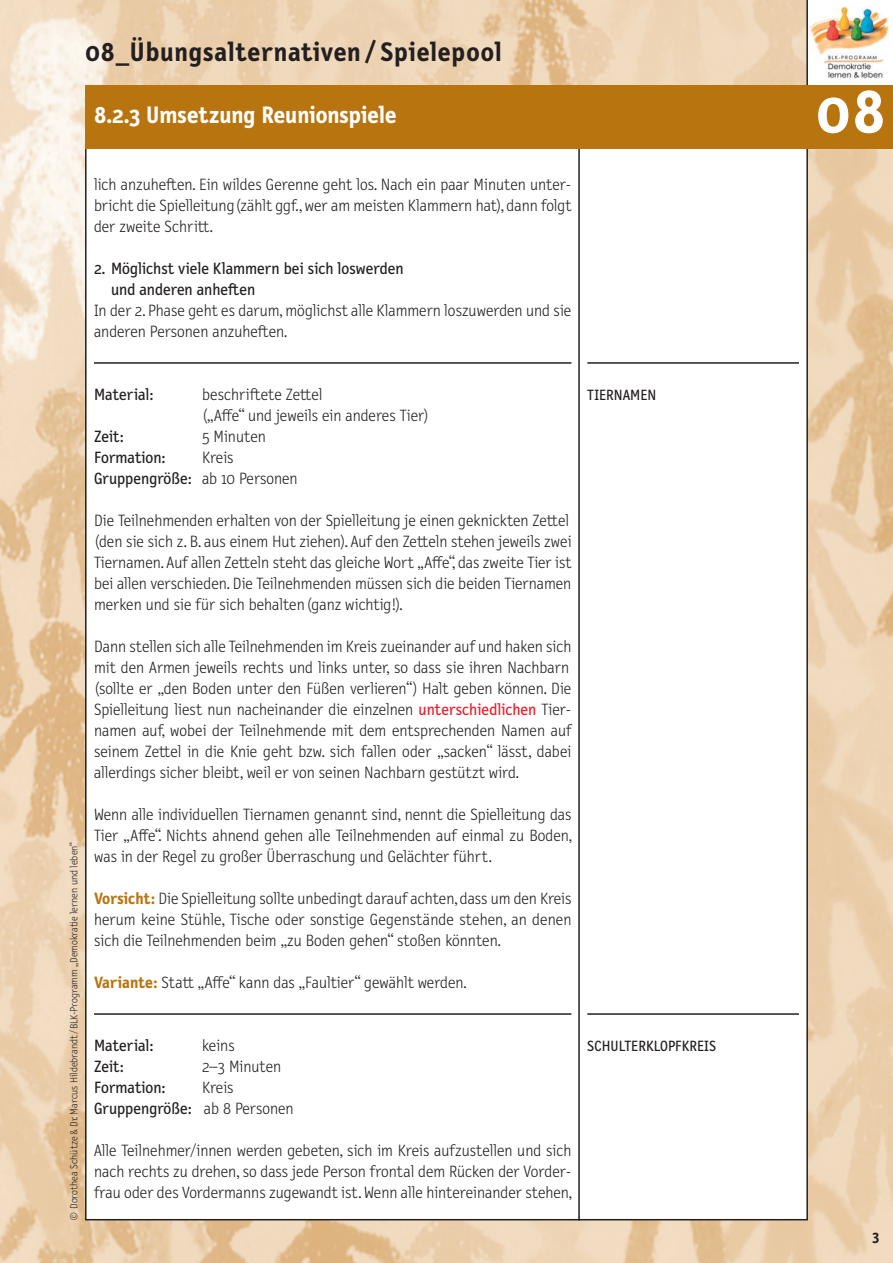
<style>
.page{position:relative;width:893px;height:1263px;background:#fff}
.page>*{position:absolute;margin:0;border:0;box-sizing:border-box;transform-origin:0 0}
.t1{font:700 63px "Letter Gothic Text";color:#fff}
.t2{font:700 27px "Letter Gothic Text";letter-spacing:.03em;color:#231f20}
.t3{font:700 24px "Letter Gothic Text";color:#fff}
.t4{font:300 16.5px/21px "Letter Gothic Text";color:#231f20}
.t5{font:16.5px/21px "Letter Gothic Text";color:#231f20}
.t6{font:15px "Letter Gothic Text";color:#231f20}
.t7{font:700 15px "Letter Gothic Text";color:#231f20}
.t8{font:300 10.5px "Letter Gothic Text";color:#231f20}
.s1{font-weight:400}
.s2{font-weight:400;color:#ed1c29}
.s3{font-weight:700;color:#b8740f}
</style>
<div class="page">
<img style="left:0;top:0;width:893px;height:1263px">
<div style="left:808px;top:0;width:85px;height:85px;background:#fff"></div>
<img style="left:809px;top:6px;width:80px;height:73px">
<hr style="left:806px;top:0;width:2px;height:111px;background:#231f20">
<div style="left:86px;top:141px;width:494px;height:1079px;background:#fff"></div>
<div style="left:579px;top:141px;width:228px;height:1079px;background:#fff"></div>
<div style="left:578px;top:140px;width:230px;height:1080px;border:2px solid #231f20"></div>
<div style="left:85px;top:85px;width:724px;height:64px;background:#b8740f"></div>
<div style="left:808px;top:85px;width:85px;height:64px;background:#b8740f"></div>
<hr style="left:587px;top:362px;width:212px;height:2px;background:#231f20">
<hr style="left:587px;top:1013px;width:212px;height:2px;background:#231f20">
<hr style="left:94px;top:362px;width:477px;height:2px;background:#231f20">
<hr style="left:94px;top:1013px;width:477px;height:2px;background:#231f20">
<h2 class="t2" style="left:85px;top:42px;width:418px">08_Übungsalternativen / Spielepool</h2>
<h3 class="t3" style="left:94px;top:106px;width:304px">8.2.3 Umsetzung Reunionspiele</h3>
<p class="t4" style="left:94px;top:175px;width:479px;text-align:justify">lich anzuheften. Ein wildes Gerenne geht los. Nach ein paar Minuten unter&shy;bricht die Spielleitung (zählt ggf., wer am meisten Klammern hat), dann folgt der zweite Schritt.</p>
<p class="t5" style="left:111px;top:259px;width:294px;text-indent:-17px">2. Möglichst viele Klammern bei sich loswerden und anderen anheften</p>
<p class="t4" style="left:94px;top:301px;width:479px">In der 2. Phase geht es darum, möglichst alle Klammern loszuwerden und sie anderen Personen anzuheften.</p>
<p class="t8" style="left:70px;top:1221px;width:381px;rotate:-90deg">© Dorothea Schütze &amp; Dr. Marcus Hildebrandt / BLK-Programm „Demokratie lernen und leben“</p>
<p class="t5" style="left:94px;top:385px;width:61px">Material:</p>
<p class="t4" style="left:202px;top:385px;width:229px">beschriftete Zettel<br>(„Affe“ und jeweils ein anderes Tier)</p>
<p class="t5" style="left:94px;top:427px;width:31px">Zeit:</p>
<p class="t4" style="left:202px;top:427px;width:65px">5 Minuten</p>
<p class="t5" style="left:94px;top:448px;width:73px">Formation:</p>
<p class="t4" style="left:94px;top:448px;width:205px;text-indent:108px">Kreis<br><span class="s1">Gruppengröße:</span> ab 10 Personen</p>
<p class="t4" style="left:94px;top:511px;width:479px">Die Teilnehmenden erhalten von der Spielleitung je einen geknickten Zettel (den sie sich z. B. aus einem Hut ziehen). Auf den Zetteln stehen jeweils zwei Tiernamen. Auf allen Zetteln steht das gleiche Wort „Affe“, das zweite Tier ist bei allen verschieden. Die Teilnehmenden müssen sich die beiden Tiernamen merken und sie für sich behalten (ganz wichtig!).</p>
<p class="t4" style="left:94px;top:637px;width:479px">Dann stellen sich alle Teilnehmenden im Kreis zueinander auf und haken sich mit den Armen jeweils rechts und links unter, so dass sie ihren Nachbarn (sollte er „den Boden unter den Füßen verlieren“) Halt geben können. Die Spielleitung liest nun nacheinander die einzelnen <span class="s2">unterschiedlichen</span> Tier - namen auf, wo bei der Teilnehmende mit dem entsprechenden Namen auf seinem Zettel in die Knie geht bzw. sich fallen oder „sacken“ lässt, dabei allerdings sicher bleibt, weil er von seinen Nachbarn gestützt wird.</p>
<p class="t4" style="left:94px;top:805px;width:480px;text-align:justify">Wenn alle individuellen Tiernamen genannt sind, nennt die Spielleitung das Tier „Affe“. Nichts ahnend gehen alle Teilnehmenden auf einmal zu Boden, was in der Regel zu großer Überraschung und Gelächter führt.</p>
<p class="t4" style="left:94px;top:889px;width:479px;text-align:justify"><span class="s3">Vorsicht:</span> Die Spielleitung sollte unbedingt darauf achten, dass um den Kreis herum keine Stühle, Tische oder sonstige Gegenstände stehen, an denen sich die Teilnehmenden beim „zu Boden gehen“ stoßen könnten.</p>
<p class="t4" style="left:94px;top:973px;width:374px"><span class="s3">Variante:</span> Statt „Affe“ kann das „Faultier“ gewählt werden.</p>
<p class="t5" style="left:94px;top:1036px;width:61px">Material:</p>
<p class="t4" style="left:202px;top:1036px;width:34px">keins</p>
<p class="t5" style="left:94px;top:1057px;width:31px">Zeit:</p>
<p class="t4" style="left:202px;top:1057px;width:81px">2–3 Minuten</p>
<p class="t5" style="left:94px;top:1078px;width:73px">Formation:</p>
<p class="t4" style="left:94px;top:1078px;width:201px;text-indent:108px">Kreis<br><span class="s1">Gruppengröße:</span> ab 8 Personen</p>
<p class="t4" style="left:94px;top:1141px;width:480px;text-align:justify">Alle Teilnehmer/innen werden gebeten, sich im Kreis aufzustellen und sich nach rechts zu drehen, so dass jede Person frontal dem Rücken der Vor der - frau oder des Vordermanns zugewandt ist. Wenn alle hintereinander stehen,</p>
<p class="t6" style="left:587px;top:389px;width:71px">TIERNAMEN</p>
<p class="t6" style="left:587px;top:1040px;width:130px">SCHULTERKLOPFKREIS</p>
<h1 class="t1" style="left:816px;top:88px;width:71px">08</h1>
<p class="t7" style="left:873px;top:1230px;width:8px">3</p>
</div>
